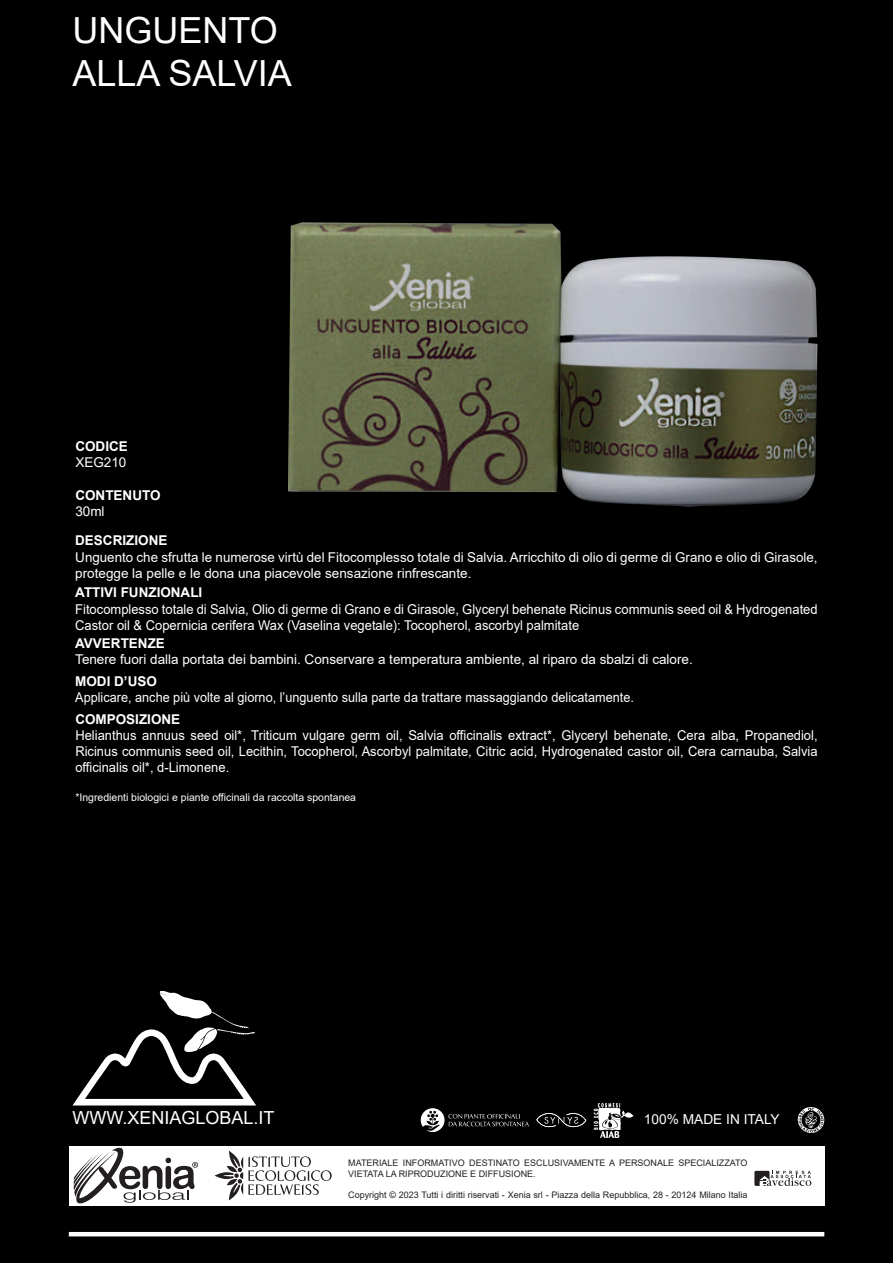
<style>
.page{position:relative;width:893px;height:1263px;background:#000001}
.page>*{position:absolute;margin:0;border:0;box-sizing:border-box;transform-origin:0 0}
.t1{font:36px/43.2px "Arial";color:#fff}
.t2{font:18px "Arial";color:#fff}
.t3{font:13.65px "Arial";color:#fff}
.t4{font:13.5px/16.2px "Arial";color:#fff;scale:.96 1}
.t5{font:13.5px/16.2px "Arial";color:#fff}
.t6{font:13.5px "Arial";color:#fff;scale:.94 1}
.t7{font:700 13.5px "Arial";color:#fff}
.t8{font:10.5px "Arial";color:#fff}
.t9{font:9px/10.8px "Arial";color:#231f20}
</style>
<div class="page">
<div style="left:69px;top:1146px;width:755px;height:59px;background:#fff"></div>
<hr style="left:69px;top:1232px;width:755px;height:4px;background:#fff">
<svg style="left:74px;top:1147px;width:124px;height:57px"></svg>
<div style="left:754px;top:1171px;width:15px;height:15px;background:#231f20;border-radius:2px"></div>
<svg style="left:760px;top:1171px;width:51px;height:15px"></svg>
<svg style="left:215px;top:1151px;width:117px;height:49px"></svg>
<svg style="left:536px;top:1113px;width:50px;height:14px"></svg>
<img style="left:593px;top:1103px;width:41px;height:35px">
<img style="left:797px;top:1107px;width:28px;height:26px">
<svg style="left:421px;top:1108px;width:108px;height:24px"></svg>
<svg style="left:73px;top:991px;width:183px;height:114px"></svg>
<img style="left:288px;top:222px;width:530px;height:285px">
<h1 class="t1" style="left:72px;top:9px;width:221px">UNGUENTO<br>ALLA SALVIA</h1>
<p class="t7" style="left:75px;top:437px;width:54px">CODICE</p>
<p class="t5" style="left:75px;top:454px;width:53px">XEG210</p>
<p class="t7" style="left:75px;top:485px;width:87px">CONTENUTO</p>
<p class="t5" style="left:75px;top:503px;width:31px">30ml</p>
<p class="t7" style="left:75px;top:531px;width:94px">DESCRIZIONE</p>
<p class="t5" style="left:75px;top:549px;width:744px">Unguento che sfrutta le numerose virtù del Fitocomplesso totale di Salvia. Arricchito di olio di germe di Grano e olio di Girasole, protegge la pelle e le dona una piacevole sensazione rinfrescante.</p>
<p class="t7" style="left:75px;top:583px;width:129px">ATTIVI FUNZIONALI</p>
<p class="t4" style="left:75px;top:601px;width:775px">Fitocomplesso totale di Salvia, Olio di germe di Grano e di Girasole, Glyceryl behenate Ricinus communis seed oil &amp; Hydrogenated<br>Castor oil &amp; Copernicia cerifera Wax (Vaselina vegetale): Tocopherol, ascorbyl palmitate</p>
<p class="t7" style="left:75px;top:634px;width:91px">AVVERTENZE</p>
<p class="t5" style="left:75px;top:651px;width:619px">Tenere fuori dalla portata dei bambini. Conservare a temperatura ambiente, al riparo da sbalzi di calore.</p>
<p class="t7" style="left:75px;top:672px;width:83px">MODI D’USO</p>
<p class="t6" style="left:75px;top:688px;width:596px">Applicare, anche più volte al giorno, l’unguento sulla parte da trattare massaggiando delicatamente.</p>
<p class="t7" style="left:75px;top:709px;width:106px">COMPOSIZIONE</p>
<p class="t4" style="left:75px;top:727px;width:775px;text-align:justify">Helianthus annuus seed oil*, Triticum vulgare germ oil, Salvia officinalis extract*, Glyceryl behenate, Cera alba, Propanediol, Ricinus communis seed oil, Lecithin, Tocopherol, Ascorbyl palmitate, Citric acid, Hydrogenated castor oil, Cera carnauba, Salvia officinalis oil*, d-Limonene.</p>
<p class="t8" style="left:75px;top:790px;width:282px">*Ingredienti biologici e piante officinali da raccolta spontanea</p>
<h2 class="t2" style="left:73px;top:1105px;width:204px">WWW.XENIAGLOBAL.IT</h2>
<p class="t3" style="left:644px;top:1109px;width:137px">100% MADE IN ITALY</p>
<p class="t9" style="left:348px;top:1157px;width:401px">MATERIALE INFORMATIVO DESTINATO ESCLUSIVAMENTE A PERSONALE SPECIALIZZATO<br>VIETATA LA RIPRODUZIONE E DIFFUSIONE.</p>
<p class="t9" style="left:348px;top:1190px;width:401px">Copyright © 2023 Tutti i diritti riservati - Xenia srl - Piazza della Repubblica, 28 - 20124 Milano Italia</p>
</div>
